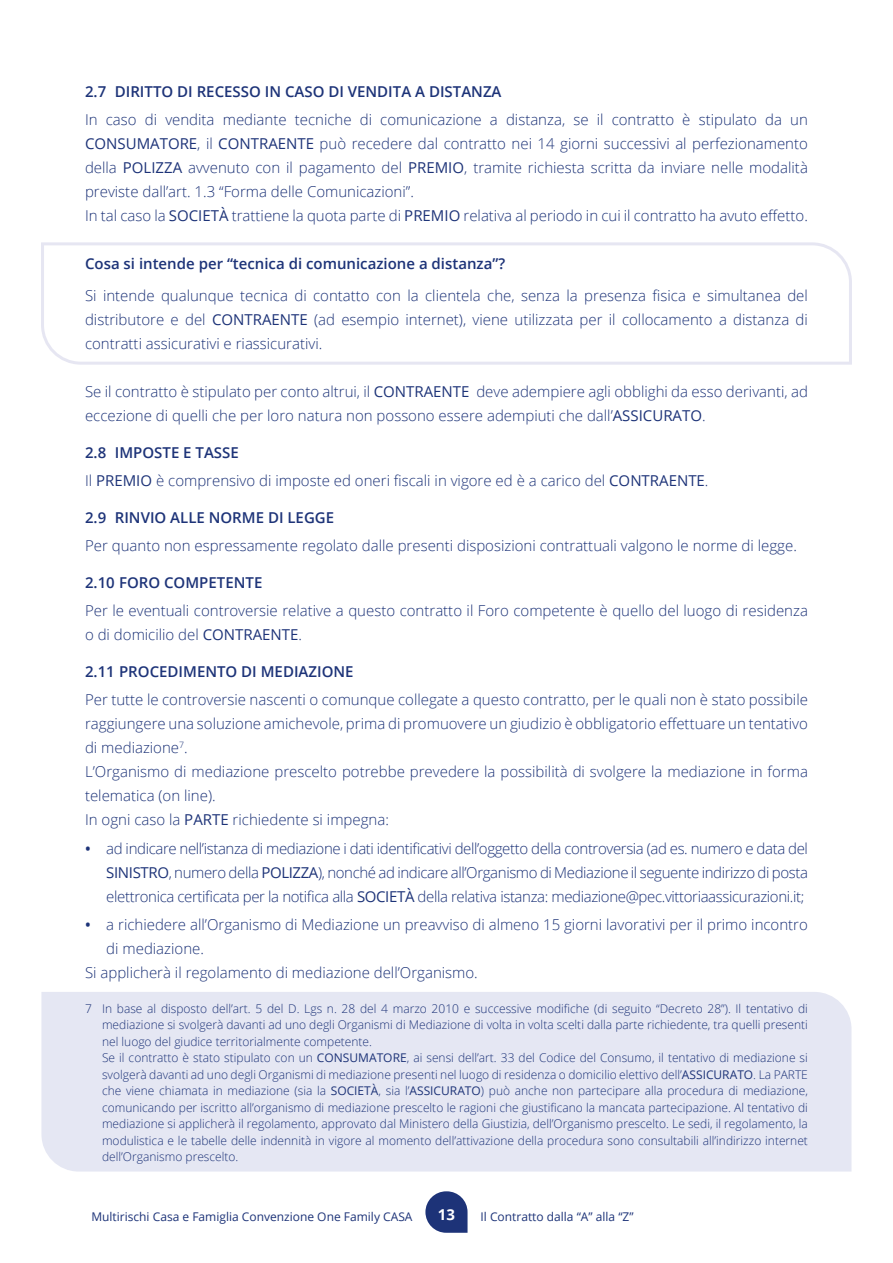
<style>
.page{position:relative;width:893px;height:1263px;background:#fff}
.page>*{position:absolute;margin:0;border:0;box-sizing:border-box;transform-origin:0 0}
.t1{font:300 15px/24px "Open Sans";color:#1d3378}
.t2{font:600 15px "Open Sans";color:#1d3378}
.t3{font:700 15px "Open Sans";color:#fff}
.t4{font:300 12px/16.5px "Open Sans";color:#1d3378}
.t5{font:12px "Open Sans";color:#1d3378}
.s1{font-weight:400}
.s2{font-weight:600}
</style>
<div class="page">
<svg style="left:425px;top:1191px;width:43px;height:42px"></svg>
<div style="left:41px;top:992px;width:810px;height:179px;background:#e5e7f3"></div>
<svg style="left:41px;top:242px;width:811px;height:123px"></svg>
<p class="t2" style="left:85px;top:81px;width:418px">2.7 DIRITTO DI RECESSO IN CASO DI VENDITA A DISTANZA</p>
<p class="t1" style="left:85px;top:107px;width:724px">In caso di vendita mediante tecniche di comunicazione a distanza, se il contratto è stipulato da un <span class="s1">CONSUMATORE</span>, il <span class="s1">CONTRAENTE</span> può recedere dal contratto nei 14 giorni successivi al perfezionamento della <span class="s1">POLIZZA</span> avvenuto con il pagamento del <span class="s1">PREMIO</span>, tramite richiesta scritta da inviare nelle modalità previste dall’art. 1.3 “Forma delle Comunicazioni”.<br>In tal caso la <span class="s1">SOCIETÀ</span> trattiene la quota parte di <span class="s1">PREMIO</span> relativa al periodo in cui il contratto ha avuto effetto.</p>
<p class="t2" style="left:85px;top:253px;width:422px">Cosa si intende per “tecnica di comunicazione a distanza”?</p>
<p class="t1" style="left:85px;top:283px;width:724px;text-align:justify">Si intende qualunque tecnica di contatto con la clientela che, senza la presenza fisica e simultanea del distributore e del <span class="s1">CONTRAENTE</span> (ad esempio internet), viene utilizzata per il collocamento a distanza di contratti assicurativi e riassicurativi.</p>
<p class="t1" style="left:85px;top:379px;width:724px">Se il contratto è stipulato per conto altrui, il <span class="s1">CONTRAENTE</span> deve adempiere agli obblighi da esso derivanti, ad eccezione di quelli che per loro natura non possono essere adempiuti che dall’<span class="s1">ASSICURATO</span>.</p>
<p class="t1" style="left:85px;top:438px;width:625px;line-height:28.2px"><span class="s2">2.8 IMPOSTE E TASSE<br></span>Il <span class="s1">PREMIO</span> è comprensivo di imposte ed oneri fiscali in vigore ed è a carico del <span class="s1">CONTRAENTE</span>.</p>
<p class="t2" style="left:85px;top:507px;width:251px">2.9 RINVIO ALLE NORME DI LEGGE</p>
<p class="t1" style="left:85px;top:533px;width:713px">Per quanto non espressamente regolato dalle presenti disposizioni contrattuali valgono le norme di legge.</p>
<p class="t2" style="left:85px;top:572px;width:179px">2.10 FORO COMPETENTE</p>
<p class="t1" style="left:85px;top:598px;width:724px">Per le eventuali controversie relative a questo contratto il Foro competente è quello del luogo di residenza o di domicilio del <span class="s1">CONTRAENTE</span>.</p>
<p class="t2" style="left:85px;top:661px;width:270px">2.11 PROCEDIMENTO DI MEDIAZIONE</p>
<p class="t1" style="left:85px;top:687px;width:724px">Per tutte le controversie nascenti o comunque collegate a questo contratto, per le quali non è stato possibile raggiungere una soluzione amichevole, prima di promuovere un giudizio è obbligatorio effettuare un tentativo di mediazione<sup>7</sup>.<br>L’Organismo di mediazione prescelto potrebbe prevedere la possibilità di svolgere la mediazione in forma telematica (on line).<br>In ogni caso la <span class="s1">PARTE</span> richiedente si impegna:</p>
<p class="t1" style="left:106px;top:836px;width:703px;text-align:justify;text-indent:-21px"><span class="s2">•</span> ad indicare nell’istanza di mediazione i dati identificativi dell’oggetto della controversia (ad es. numero e data del <span class="s1">SINISTRO</span>, numero della <span class="s1">POLIZZA</span>), nonché ad indicare all’Organismo di Mediazione il seguente indirizzo di posta elettronica certificata per la notifica alla <span class="s1">SOCIETÀ</span> della relativa istanza: mediazione@pec.vittoriaassicurazioni.it;</p>
<p class="t1" style="left:85px;top:912px;width:724px"><span class="s2">•</span> a richiedere all’Organismo di Mediazione un preavviso di almeno 15 giorni lavorativi per il primo incontro</p>
<p class="t1" style="left:106px;top:936px;width:99px">di mediazione.</p>
<p class="t1" style="left:85px;top:960px;width:394px">Si applicherà il regolamento di mediazione dell’Organismo.</p>
<p class="t4" style="left:102px;top:1000px;width:707px;text-indent:-17px">7 In base al disposto dell’art. 5 del D. Lgs n. 28 del 4 marzo 2010 e successive modifiche (di seguito “Decreto 28”). Il tentativo di mediazione si svolgerà davanti ad uno degli Organismi di Mediazione di volta in volta scelti dalla parte richiedente, tra quelli presenti nel luogo del giudice territorialmente competente.<br>Se il contratto è stato stipulato con un <span class="s1">CONSUMATORE</span>, ai sensi dell’art. 33 del Codice del Consumo, il tentativo di mediazione si svolgerà davanti ad uno degli Organismi di mediazione presenti nel luogo di residenza o domicilio elettivo dell’<span class="s1">ASSICURATO</span>. La PARTE che viene chiamata in mediazione (sia la <span class="s1">SOCIETÀ</span>, sia l’<span class="s1">ASSICURATO</span>) può anche non partecipare alla procedura di mediazione, comunicando per iscritto all’organismo di mediazione prescelto le ragioni che giustificano la mancata partecipazione. Al tentativo di mediazione si applicherà il regolamento, approvato dal Ministero della Giustizia, dell’Organismo prescelto. Le sedi, il regolamento, la modulistica e le tabelle delle indennità in vigore al momento dell’attivazione della procedura sono consultabili all’indirizzo internet dell’Organismo prescelto.</p>
<p class="t5" style="left:91px;top:1208px;width:323px">Multirischi Casa e Famiglia Convenzione One Family CASA</p>
<p class="t3" style="left:438px;top:1204px;width:19px">13</p>
<p class="t5" style="left:480px;top:1208px;width:155px">Il Contratto dalla “A” alla “Z”</p>
</div>
